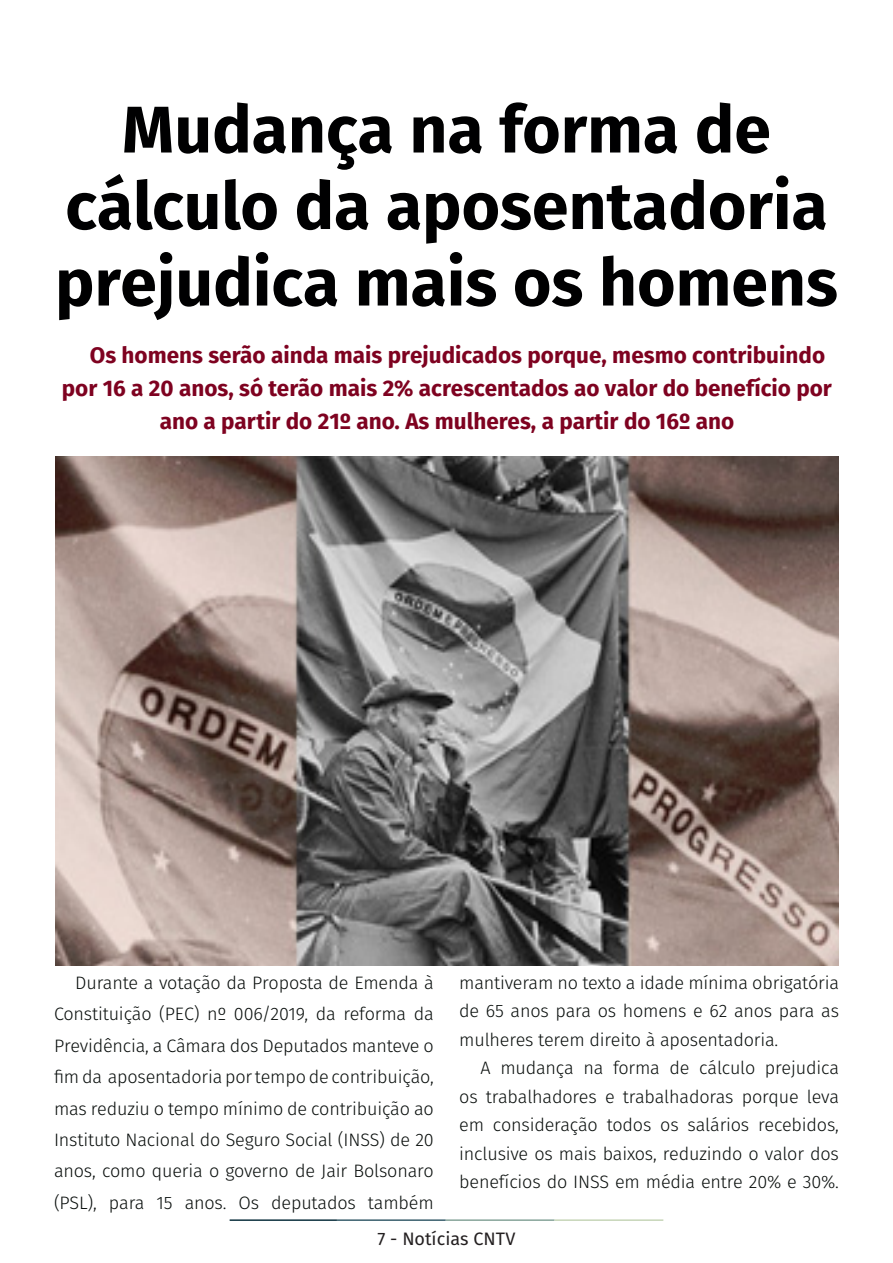
<style>
.page{position:relative;width:893px;height:1263px;background:#fff}
.page>*{position:absolute;margin:0;border:0;box-sizing:border-box;transform-origin:0 0}
.t1{font:700 66px/76.5px "Fira Sans";color:#000001;text-align:center}
.t2{font:700 22.5px "Fira Sans";color:#7e0220}
.t3{font:300 18px/31.5px "Fira Sans";letter-spacing:-.01em;color:#080d0b;text-align:justify}
.t4{font:18px "Fira Sans";color:#231f20}
</style>
<div class="page">
<hr style="left:230px;top:1219px;width:107px;height:2px;background:#0e323f">
<hr style="left:337px;top:1219px;width:109px;height:2px;background:#3a5f6d">
<hr style="left:446px;top:1219px;width:109px;height:2px;background:#87a59a">
<hr style="left:555px;top:1219px;width:108px;height:2px;background:#c6d5b7">
<img style="left:55px;top:457px;width:784px;height:508px">
<p class="t1" style="left:55px;top:87px;width:784px">Mudança na forma de cálculo da aposentadoria prejudica mais os homens</p>
<p class="t2" style="left:90px;top:337px;width:737px">Os homens serão ainda mais prejudicados porque, mesmo contribuindo</p>
<p class="t2" style="left:62px;top:370px;width:771px">por 16 a 20 anos, só terão mais 2% acrescentados ao valor do benefício por</p>
<p class="t2" style="left:160px;top:403px;width:576px">ano a partir do 21º ano. As mulheres, a partir do 16º ano</p>
<p class="t3" style="left:54px;top:966px;width:381px;text-indent:21px">Durante a votação da Proposta de Emenda à Constituição (PEC) nº 006/2019, da reforma da Previdência, a Câmara dos Deputados manteve o fim da aposentadoria por tempo de contribuição, mas reduziu o tempo mínimo de contribuição ao Instituto Nacional do Seguro Social (INSS) de 20 anos, como queria o governo de Jair Bolsonaro (PSL), para 15 anos. Os deputados também</p>
<p class="t3" style="left:459px;top:968px;width:381px;line-height:28.5px">mantiveram no texto a idade mínima obrigatória de 65 anos para os homens e 62 anos para as mulheres terem direito à aposentadoria.</p>
<p class="t3" style="left:459px;top:1053px;width:381px;line-height:28.5px;text-indent:21px">A mudança na forma de cálculo prejudica os trabalhadores e trabalhadoras porque leva em consideração todos os salários recebidos, inclusive os mais baixos, reduzindo o valor dos benefícios do INSS em média entre 20% e 30%.</p>
<p class="t4" style="left:378px;top:1225px;width:139px">7 - Notícias CNTV</p>
</div>
